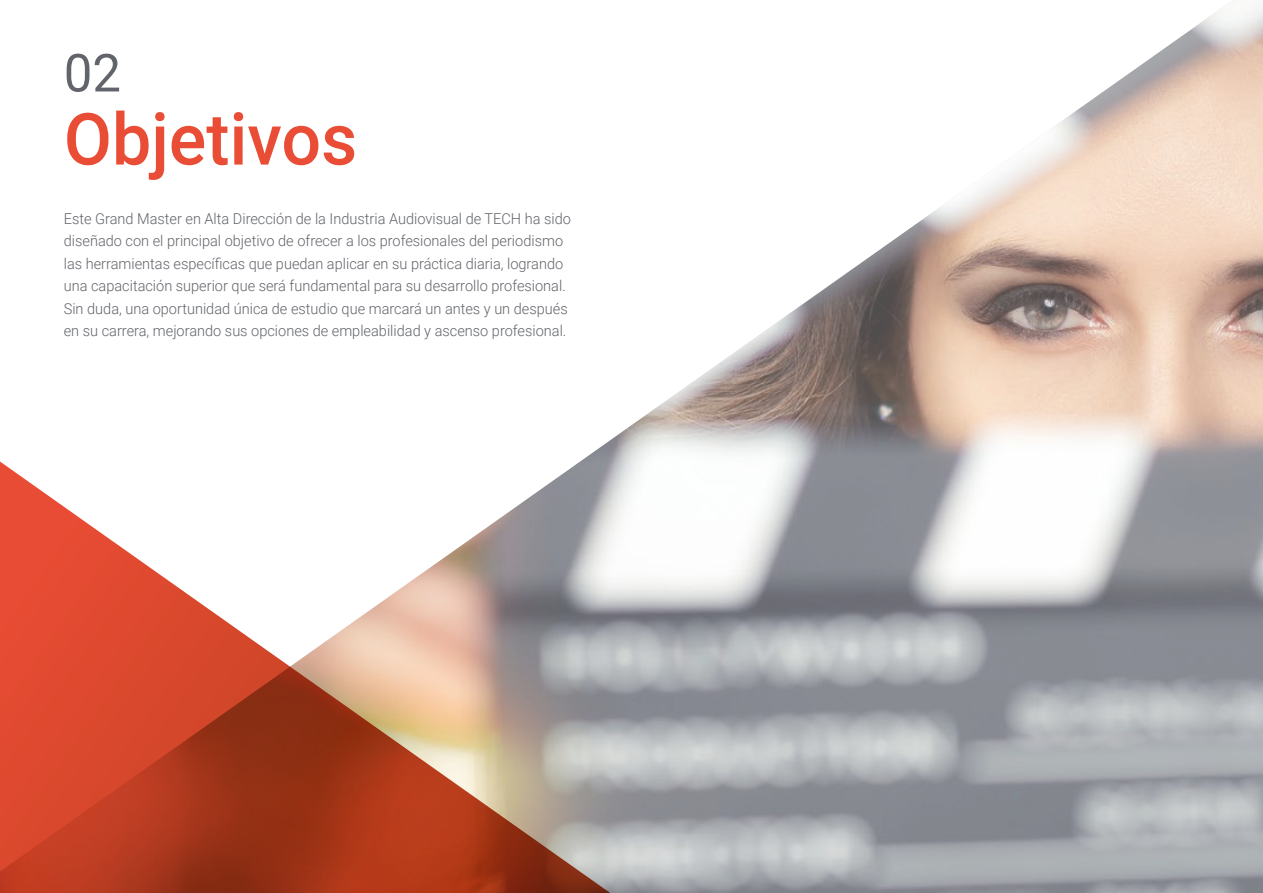
<style>
.page{position:relative;width:1263px;height:893px;background:#fff}
.page>*{position:absolute;margin:0;border:0;box-sizing:border-box;transform-origin:0 0}
.t1{font:500 72px "Roboto";color:#e94d35}
.t2{font:52.5px "Roboto";color:#61646a}
.t3{font:300 15px/22.5px "Roboto";color:#61646a}
</style>
<div class="page">
<img style="left:602px;top:0;width:661px;height:893px">
<svg style="left:0;top:446px;width:640px;height:447px"></svg>
<h2 class="t2" style="left:64px;top:36px;width:59px">02</h2>
<h1 class="t1" style="left:64px;top:89px;width:295px">Objetivos</h1>
<p class="t3" style="left:64px;top:207px;width:509px">Este Grand Master en Alta Dirección de la Industria Audiovisual de TECH ha sido diseñado con el principal objetivo de ofrecer a los profesionales del periodismo las herramientas específicas que puedan aplicar en su práctica diaria, logrando una capacitación superior que será fundamental para su desarrollo profesional.<br>Sin duda, una oportunidad única de estudio que marcará un antes y un después en su carrera, mejorando sus opciones de empleabilidad y ascenso profesional.</p>
</div>
